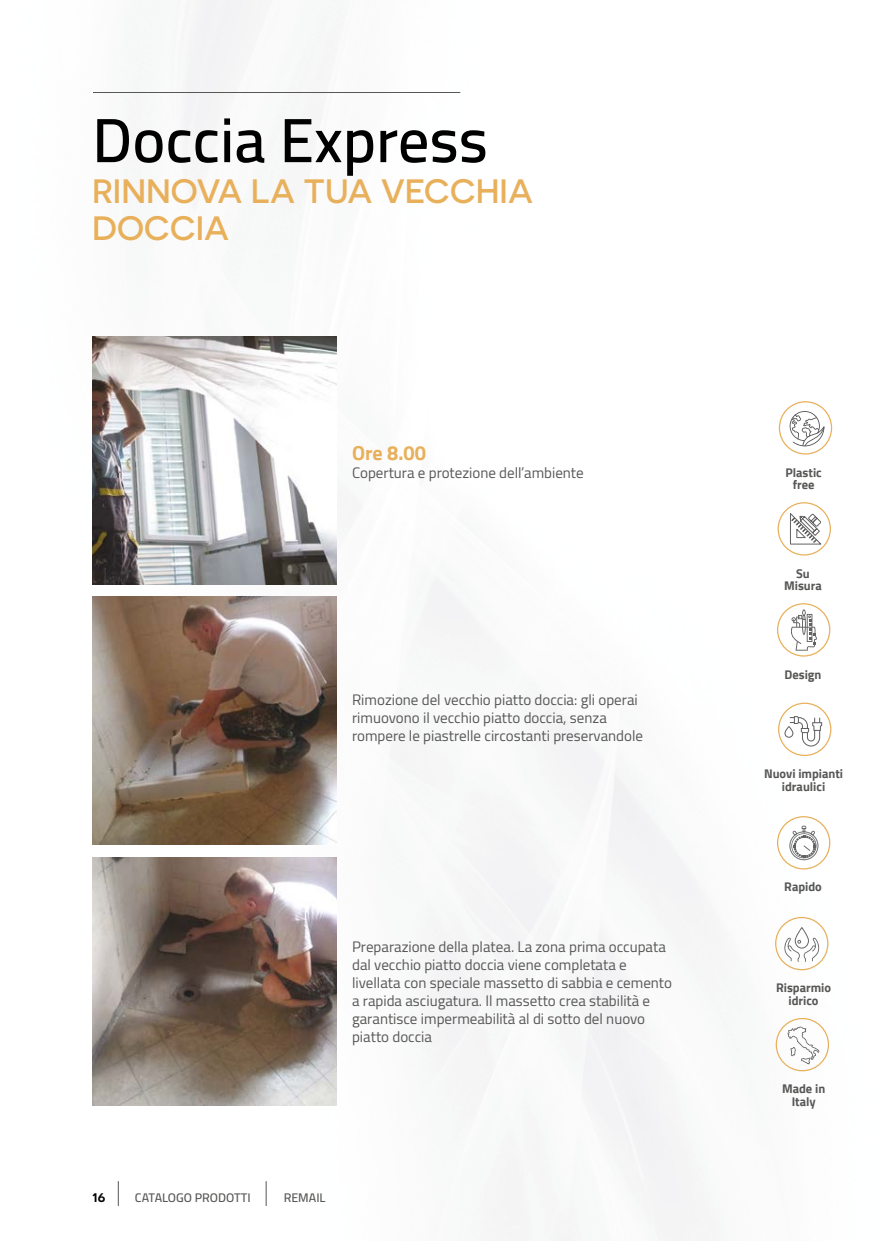
<style>
.page{position:relative;width:886px;height:1241px;background:#fff}
.page>*{position:absolute;margin:0;border:0;box-sizing:border-box;transform-origin:0 0}
.t1{font:600 62.5px "Cairo";color:#000}
.t2{font:500 33.75px/37.5px "Novecentosanswide";color:#e8b05b}
.t3{font:700 20px "Cairo";color:#e8b05b}
.t4{font:15px/18px "Cairo";color:#575756}
.t5{font:700 12.5px/12.5px "Cairo";color:#575756;text-align:center}
.t6{font:600 12.5px "Cairo";color:#575756}
.t7{font:600 12.5px "Novecentosanswide";color:#000}
</style>
<div class="page">
<img style="left:92px;top:0;width:741px;height:1240px">
<svg style="left:118px;top:1180px;width:1px;height:25px"></svg>
<svg style="left:266px;top:1180px;width:1px;height:25px"></svg>
<img style="left:92px;top:596px;width:245px;height:248px">
<img style="left:92px;top:857px;width:245px;height:248px">
<hr style="left:93px;top:92px;width:367px;height:1px;background:#575756">
<div style="left:777px;top:603px;width:53px;height:53px;border:1px solid #e8b05b;border-radius:50%"></div>
<svg style="left:789px;top:609px;width:28px;height:41px"></svg>
<div style="left:779px;top:401px;width:53px;height:53px;border:1px solid #e8b05b;border-radius:50%"></div>
<svg style="left:790px;top:411px;width:34px;height:35px"></svg>
<div style="left:778px;top:702px;width:53px;height:54px;border:1px solid #e8b05b;border-radius:50%"></div>
<svg style="left:784px;top:716px;width:38px;height:30px"></svg>
<div style="left:777px;top:816px;width:53px;height:53px;border:1px solid #e8b05b;border-radius:50%"></div>
<svg style="left:789px;top:825px;width:29px;height:35px"></svg>
<div style="left:775px;top:916px;width:53px;height:54px;border:1px solid #e8b05b;border-radius:50%"></div>
<svg style="left:783px;top:926px;width:37px;height:35px"></svg>
<div style="left:776px;top:1017px;width:53px;height:54px;border:1px solid #e8b05b;border-radius:50%"></div>
<svg style="left:787px;top:1026px;width:32px;height:38px"></svg>
<div style="left:777px;top:502px;width:54px;height:53px;border:1px solid #e8b05b;border-radius:50%"></div>
<svg style="left:789px;top:512px;width:34px;height:33px"></svg>
<img style="left:92px;top:336px;width:245px;height:248px">
<h1 class="t1" style="left:92px;top:87px;width:397px">Doccia Express</h1>
<h2 class="t2" style="left:92px;top:172px;width:442px">RINNOVA LA TUA VECCHIA<br>DOCCIA</h2>
<h3 class="t3" style="left:352px;top:441px;width:75px">Ore 8.00</h3>
<p class="t4" style="left:352px;top:463px;width:233px">Copertura e protezione dell’ambiente</p>
<p class="t4" style="left:352px;top:690px;width:292px">Rimozione del vecchio piatto doccia: gli operai rimuovono il vecchio piatto doccia, senza rompere le piastrelle circostanti preservandole</p>
<p class="t4" style="left:352px;top:937px;width:322px">Preparazione della platea. La zona prima occupata dal vecchio piatto doccia viene completata e livellata con speciale massetto di sabbia e cemento a rapida asciugatura. Il massetto crea stabilità e garantisce impermeabilità al di sotto del nuovo piatto doccia</p>
<p class="t7" style="left:92px;top:1189px;width:15px">16</p>
<p class="t6" style="left:135px;top:1186px;width:117px">CATALOGO PRODOTTI</p>
<p class="t6" style="left:284px;top:1186px;width:43px">REMAIL</p>
<p class="t5" style="left:785px;top:466px;width:38px">Plastic free</p>
<p class="t5" style="left:784px;top:567px;width:39px">Su<br>Misura</p>
<p class="t5" style="left:784px;top:668px;width:38px">Design</p>
<p class="t5" style="left:764px;top:767px;width:81px">Nuovi impianti idraulici</p>
<p class="t5" style="left:784px;top:880px;width:39px">Rapido</p>
<p class="t5" style="left:776px;top:981px;width:57px">Risparmio idrico</p>
<p class="t5" style="left:782px;top:1082px;width:45px">Made in<br>Italy</p>
</div>
